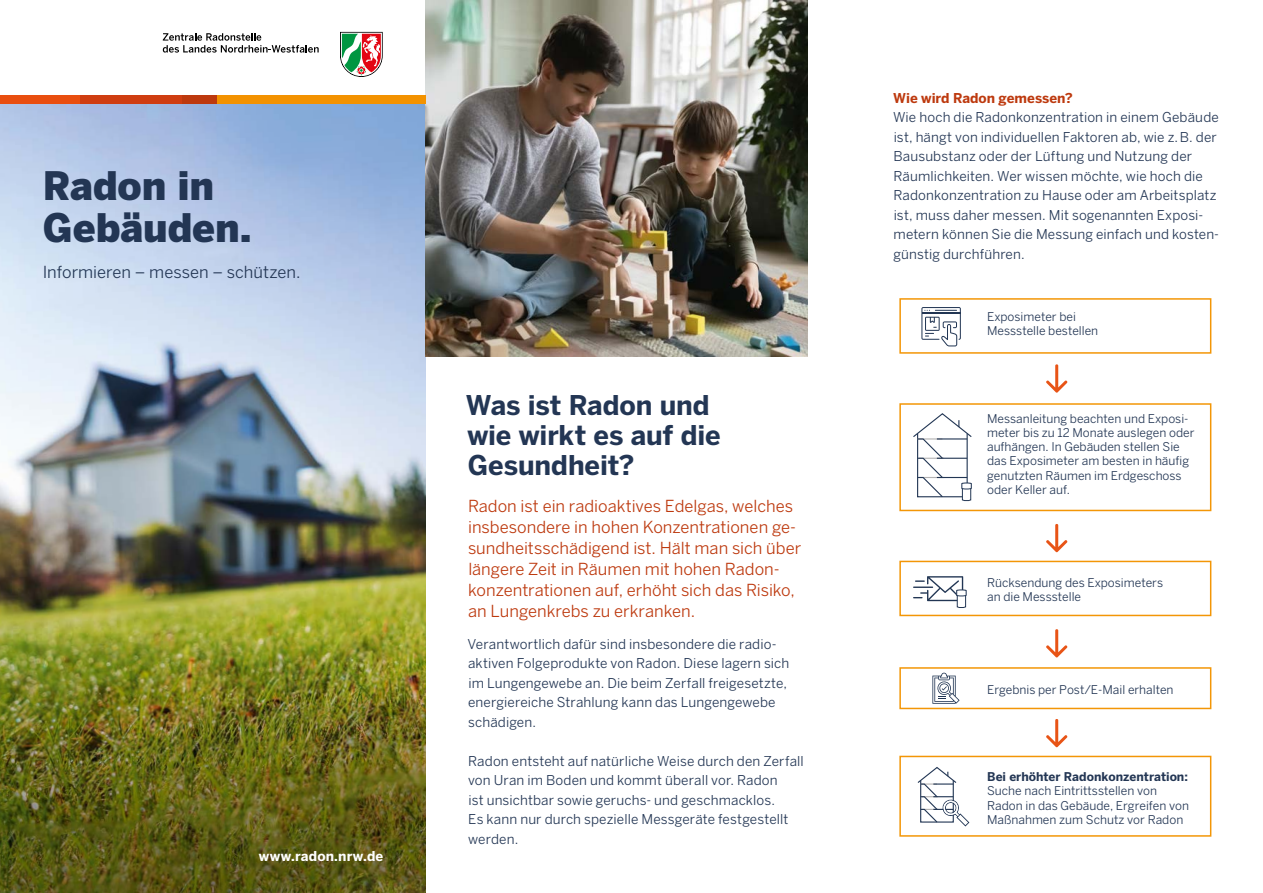
<style>
.page{position:relative;width:1263px;height:893px;background:#fff}
.page>*{position:absolute;margin:0;border:0;box-sizing:border-box;transform-origin:0 0}
.LIA_H1{font:900 39px/42px "Benton Sans";letter-spacing:-.005em;color:#233654}
.LIA_H2{font:700 27px/30px "Benton Sans";letter-spacing:-.005em;color:#233654}
.LIA_SUB{font:16.5px/21px "Benton Sans";color:#bd390e}
.LIA_SUB-2{font:16.5px "Benton Sans";letter-spacing:.005em;color:#233654}
.LIA_Copy{font:13.5px/19.5px "Benton Sans";letter-spacing:.01em;color:#233654}
.LIA_H3{font:700 13.5px "Benton Sans";color:#bd390e}
.LIA_SUB-3{font:700 13.5px "Benton Sans";letter-spacing:.01em;color:#fff}
.t1{font:12px/14.2px "Benton Sans";color:#233654}
.s1{font-weight:700}
</style>
<div class="page">
<img style="left:0;top:104px;width:425px;height:530px">
<img style="left:425px;top:0;width:383px;height:356px">
<svg style="left:340px;top:32px;width:43px;height:45px"></svg>
<svg style="left:163px;top:33px;width:156px;height:20px"></svg>
<div style="left:217px;top:96px;width:208px;height:8px;background:#f39200"></div>
<div style="left:182px;top:96px;width:35px;height:8px;background:#bd390e"></div>
<div style="left:80px;top:96px;width:102px;height:8px;background:#cf3d11"></div>
<div style="left:0;top:96px;width:80px;height:8px;background:#e94e0f"></div>
<img style="left:0;top:634px;width:425px;height:259px">
<div style="left:899px;top:756px;width:312px;height:81px;border:2px solid #f39606"></div>
<div style="left:899px;top:403px;width:312px;height:108px;border:2px solid #f39606"></div>
<div style="left:899px;top:667px;width:312px;height:42px;border:2px solid #f39606"></div>
<div style="left:899px;top:561px;width:312px;height:55px;border:2px solid #f39606"></div>
<div style="left:899px;top:298px;width:312px;height:56px;border:2px solid #f39606"></div>
<svg style="left:1046px;top:364px;width:21px;height:29px"></svg>
<svg style="left:1046px;top:524px;width:21px;height:28px"></svg>
<svg style="left:1046px;top:629px;width:21px;height:28px"></svg>
<svg style="left:1046px;top:719px;width:21px;height:28px"></svg>
<svg style="left:921px;top:307px;width:40px;height:39px"></svg>
<svg style="left:932px;top:673px;width:27px;height:31px"></svg>
<svg style="left:913px;top:413px;width:59px;height:88px"></svg>
<svg style="left:913px;top:576px;width:54px;height:32px"></svg>
<svg style="left:917px;top:767px;width:52px;height:59px"></svg>
<h1 class="LIA_H1" style="left:43px;top:164px;width:210px">Radon in<br>Gebäuden.</h1>
<p class="LIA_SUB-2" style="left:43px;top:263px;width:259px">Informieren – messen – schützen.</p>
<p class="LIA_SUB-3" style="left:259px;top:848px;width:126px">www.radon.nrw.de</p>
<h2 class="LIA_H2" style="left:466px;top:390px;width:256px">Was ist Radon und wie wirkt es auf die<br>Gesundheit?</h2>
<p class="LIA_SUB" style="left:468px;top:496px;width:335px">Radon ist ein radioaktives Edelgas, welches insbesondere in hohen Konzentrationen ge&shy;sundheitsschädigend ist. Hält man sich über längere Zeit in Räumen mit hohen Radon&shy;konzentrationen auf, erhöht sich das Risiko, an Lungenkrebs zu erkranken.</p>
<p class="LIA_Copy" style="left:468px;top:634px;width:323px">Verantwortlich dafür sind insbesondere die radio&shy;aktiven Folgeprodukte von Radon. Diese lagern sich im Lungengewebe an. Die beim Zerfall freigesetzte, energiereiche Strahlung kann das Lungengewebe schädigen.</p>
<p class="LIA_Copy" style="left:468px;top:751px;width:337px">Radon entsteht auf natürliche Weise durch den Zerfall von Uran im Boden und kommt überall vor. Radon<br>ist unsichtbar sowie geruchs- und geschmacklos.<br>Es kann nur durch spezielle Messgeräte festgestellt werden.</p>
<h3 class="LIA_H3" style="left:893px;top:90px;width:181px">Wie wird Radon gemessen?</h3>
<p class="LIA_Copy" style="left:893px;top:107px;width:328px">Wie hoch die Radonkonzentration in einem Gebäude ist, hängt von individuellen Faktoren ab, wie z.B. der Bausubstanz oder der Lüftung und Nutzung der Räumlichkeiten. Wer wissen möchte, wie hoch die Radonkonzentration zu Hause oder am Arbeitsplatz ist, muss daher messen. Mit sogenannten Exposi&shy;metern können Sie die Messung einfach und kosten&shy;günstig durchführen.</p>
<p class="t1" style="left:987px;top:310px;width:113px">Exposimeter bei<br>Messstelle bestellen</p>
<p class="t1" style="left:987px;top:411px;width:209px">Messanleitung beachten und Exposi&shy;meter bis zu 12 Monate auslegen oder aufhängen. In Gebäuden stellen Sie das Exposimeter am besten in häufig genutzten Räumen im Erdgeschoss oder Keller auf.</p>
<p class="t1" style="left:987px;top:575px;width:177px">Rücksendung des Exposimeters an die Messstelle</p>
<p class="t1" style="left:987px;top:682px;width:188px">Ergebnis per Post/E-Mail erhalten</p>
<p class="t1" style="left:987px;top:769px;width:203px"><span class="s1">Bei erhöhter Radonkonzentration:<br></span>Suche nach Eintrittsstellen von Radon in das Gebäude, Ergreifen von Maßnahmen zum Schutz vor Radon</p>
</div>
